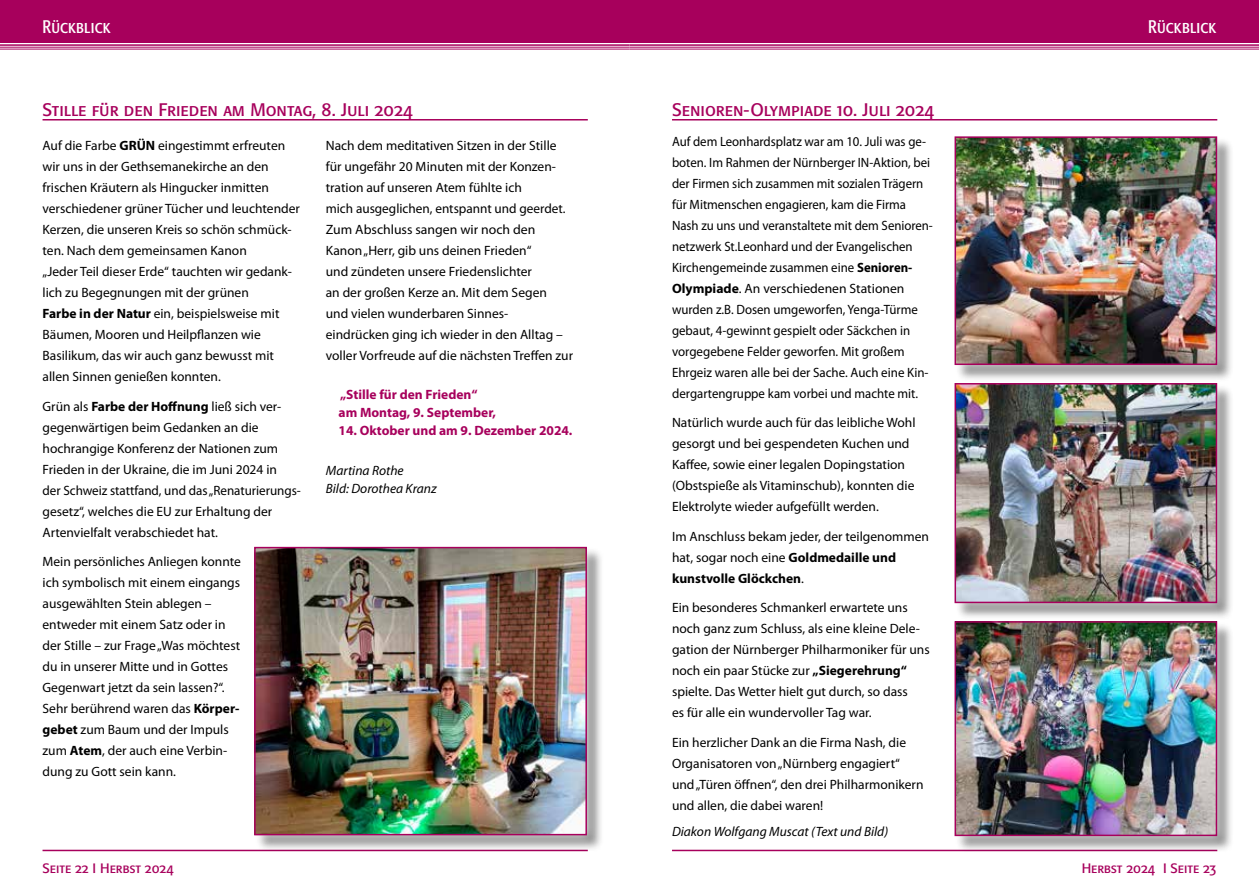
<style>
.page{position:relative;width:1259px;height:893px;background:#fff}
.page>*{position:absolute;margin:0;border:0;box-sizing:border-box;transform-origin:0 0}
.t1{font:18px "Formata Regular SC";color:#a7005c}
.t2{font:18px "Formata Condensed SC";letter-spacing:.01em;color:#fff}
.t3{font:13.5px/21px "Myriad Pro";color:#000}
.t4{font:13.5px/21px "Myriad Pro";color:#000;scale:.95 1}
.t5{font:700 13.5px/18px "Myriad Pro";color:#a7005c}
.t6{font:italic 13.5px/18px "Myriad Pro";color:#000}
.t7{font:13.5px "Formata Regular SC";color:#a7005c}
.s1{font-weight:700}
</style>
<div class="page">
<div style="left:0;top:0;width:629px;height:43px;background:#a7005c"></div>
<div style="left:629px;top:0;width:630px;height:43px;background:#a7005c"></div>
<hr style="left:0;top:44px;width:629px;height:2px;background:#a7005c">
<hr style="left:629px;top:44px;width:630px;height:2px;background:#a7005c">
<hr style="left:0;top:47px;width:629px;height:1px;background:#a7005c">
<hr style="left:629px;top:47px;width:630px;height:1px;background:#a7005c">
<hr style="left:0;top:49px;width:629px;height:1px;background:#a7005c">
<hr style="left:629px;top:49px;width:630px;height:1px;background:#a7005c">
<hr style="left:43px;top:850px;width:545px;height:1px;background:#a7005c">
<hr style="left:672px;top:850px;width:545px;height:1px;background:#a7005c">
<hr style="left:43px;top:119px;width:545px;height:2px;background:#a7005c">
<div style="left:255px;top:548px;width:349px;height:305px;background:#000;opacity:.44"></div>
<div style="left:244px;top:537px;width:352px;height:308px;background:#fff;opacity:.75"></div>
<img style="left:257px;top:550px;width:327px;height:282px">
<div style="left:254px;top:547px;width:333px;height:288px;border:2px solid #a7005c"></div>
<hr style="left:672px;top:119px;width:545px;height:2px;background:#a7005c">
<div style="left:955px;top:137px;width:279px;height:245px;background:#000;opacity:.44"></div>
<div style="left:944px;top:127px;width:282px;height:247px;background:#fff;opacity:.75"></div>
<img style="left:957px;top:139px;width:257px;height:223px">
<div style="left:954px;top:136px;width:263px;height:229px;border:2px solid #a7005c"></div>
<div style="left:955px;top:384px;width:279px;height:236px;background:#000;opacity:.44"></div>
<div style="left:944px;top:373px;width:282px;height:240px;background:#fff;opacity:.75"></div>
<img style="left:957px;top:386px;width:257px;height:214px">
<div style="left:954px;top:383px;width:263px;height:220px;border:2px solid #a7005c"></div>
<div style="left:955px;top:622px;width:279px;height:231px;background:#000;opacity:.44"></div>
<div style="left:944px;top:611px;width:282px;height:235px;background:#fff;opacity:.75"></div>
<img style="left:957px;top:624px;width:257px;height:209px">
<div style="left:954px;top:621px;width:263px;height:215px;border:2px solid #a7005c"></div>
<h1 class="t2" style="left:43px;top:16px;width:70px">Rückblick</h1>
<h1 class="t2" style="left:1148px;top:16px;width:70px">Rückblick</h1>
<h1 class="t1" style="left:43px;top:99px;width:372px">Stille für den Frieden am Montag, 8. Juli 2024</h1>
<p class="t3" style="left:43px;top:135px;width:259px">Auf die Farbe <span class="s1">GRÜN</span> eingestimmt erfreuten wir uns in der Gethsemanekirche an den frischen Kräutern als Hingucker inmitten verschiedener grüner Tücher und leuchtender Kerzen, die unseren Kreis so schön schmück&shy;ten. Nach dem gemeinsamen Kanon<br>„Jeder Teil dieser Erde“ tauchten wir gedank&shy;lich zu Begegnungen mit der grünen<br><span class="s1">Farbe in der Natur</span> ein, beispielsweise mit Bäumen, Mooren und Heilpflanzen wie Basilikum, das wir auch ganz bewusst mit allen Sinnen genießen konnten.</p>
<p class="t3" style="left:43px;top:395px;width:260px">Grün als <span class="s1">Farbe der Hoffnung</span> ließ sich ver&shy;gegenwärtigen beim Gedanken an die hochrangige Konferenz der Nationen zum Frieden in der Ukraine, die im Juni 2024 in<br>der Schweiz stattfand, und das „Renaturierungs&shy;gesetz“, welches die EU zur Erhaltung der Artenvielfalt verabschiedet hat.</p>
<p class="t3" style="left:43px;top:551px;width:200px">Mein persönliches Anliegen konnte ich symbolisch mit einem eingangs ausgewählten Stein ablegen – entweder mit einem Satz oder in der Stille – zur Frage „Was möchtest du in unserer Mitte und in Gottes<br>Gegenwart jetzt da sein lassen?“.<br>Sehr berührend waren das <span class="s1">Körper&shy;gebet</span> zum Baum und der Impuls zum <span class="s1">Atem</span>, der auch eine Verbin&shy;dung zu Gott sein kann.</p>
<p class="t3" style="left:326px;top:135px;width:249px">Nach dem meditativen Sitzen in der Stille für ungefähr 20 Minuten mit der Konzen&shy;tration auf unseren Atem fühlte ich<br>mich ausgeglichen, entspannt und geerdet.<br>Zum Abschluss sangen wir noch den Kanon „Herr, gib uns deinen Frieden“<br>und zündeten unsere Friedenslichter<br>an der großen Kerze an. Mit dem Segen<br>und vielen wunderbaren Sinnes&shy;eindrücken ging ich wieder in den Alltag – voller Vorfreude auf die nächsten Treffen zur</p>
<p class="t5" style="left:338px;top:385px;width:159px">„Stille für den Frieden“ am Montag, 9. September,</p>
<p class="t5" style="left:338px;top:421px;width:235px">14. Oktober und am 9. Dezember 2024.</p>
<p class="t6" style="left:326px;top:461px;width:112px">Martina Rothe<br>Bild: Dorothea Kranz</p>
<h1 class="t1" style="left:672px;top:99px;width:264px">Senioren-Olympiade 10. Juli 2024</h1>
<p class="t4" style="left:672px;top:131px;width:276px">Auf dem Leonhardsplatz war am 10. Juli was ge&shy;boten. Im Rahmen der Nürnberger IN-Aktion, bei der Firmen sich zusammen mit sozialen Trägern für Mitmenschen engagieren, kam die Firma Nash zu uns und veranstaltete mit dem Senioren&shy;netzwerk St.Leonhard und der Evangelischen Kirchengemeinde zusammen eine <span class="s1">Senioren-Olympiade</span>. An verschiedenen Stationen wurden z.B. Dosen umgeworfen, Yenga-Türme gebaut, 4-gewinnt gespielt oder Säckchen in vorgegebene Felder geworfen. Mit großem Ehrgeiz waren alle bei der Sache. Auch eine Kin&shy;dergartengruppe kam vorbei und machte mit.</p>
<p class="t3" style="left:672px;top:412px;width:245px">Natürlich wurde auch für das leibliche Wohl gesorgt und bei gespendeten Kuchen und Kaffee, sowie einer legalen Dopingstation (Obstspieße als Vitaminschub), konnten die Elektrolyte wieder aufgefüllt werden.</p>
<p class="t3" style="left:672px;top:526px;width:258px">Im Anschluss bekam jeder, der teilgenommen hat, sogar noch eine <span class="s1">Goldmedaille und kunstvolle Glöckchen</span>.</p>
<p class="t3" style="left:672px;top:597px;width:259px">Ein besonderes Schmankerl erwartete uns noch ganz zum Schluss, als eine kleine Dele&shy;gation der Nürnberger Philharmoniker für uns noch ein paar Stücke zur <span class="s1">„Siegerehrung“ </span>spielte. Das Wetter hielt gut durch, so dass<br>es für alle ein wundervoller Tag war.</p>
<p class="t3" style="left:672px;top:732px;width:253px">Ein herzlicher Dank an die Firma Nash, die Organisatoren von „Nürnberg engagiert“ und „Türen öffnen“, den drei Philharmonikern und allen, die dabei waren!</p>
<p class="t6" style="left:672px;top:823px;width:218px">Diakon Wolfgang Muscat (Text und Bild)</p>
<p class="t7" style="left:43px;top:860px;width:133px">Seite 22 I Herbst 2024</p>
<p class="t7" style="left:1081px;top:860px;width:136px">Herbst 2024 I Seite 23</p>
</div>
